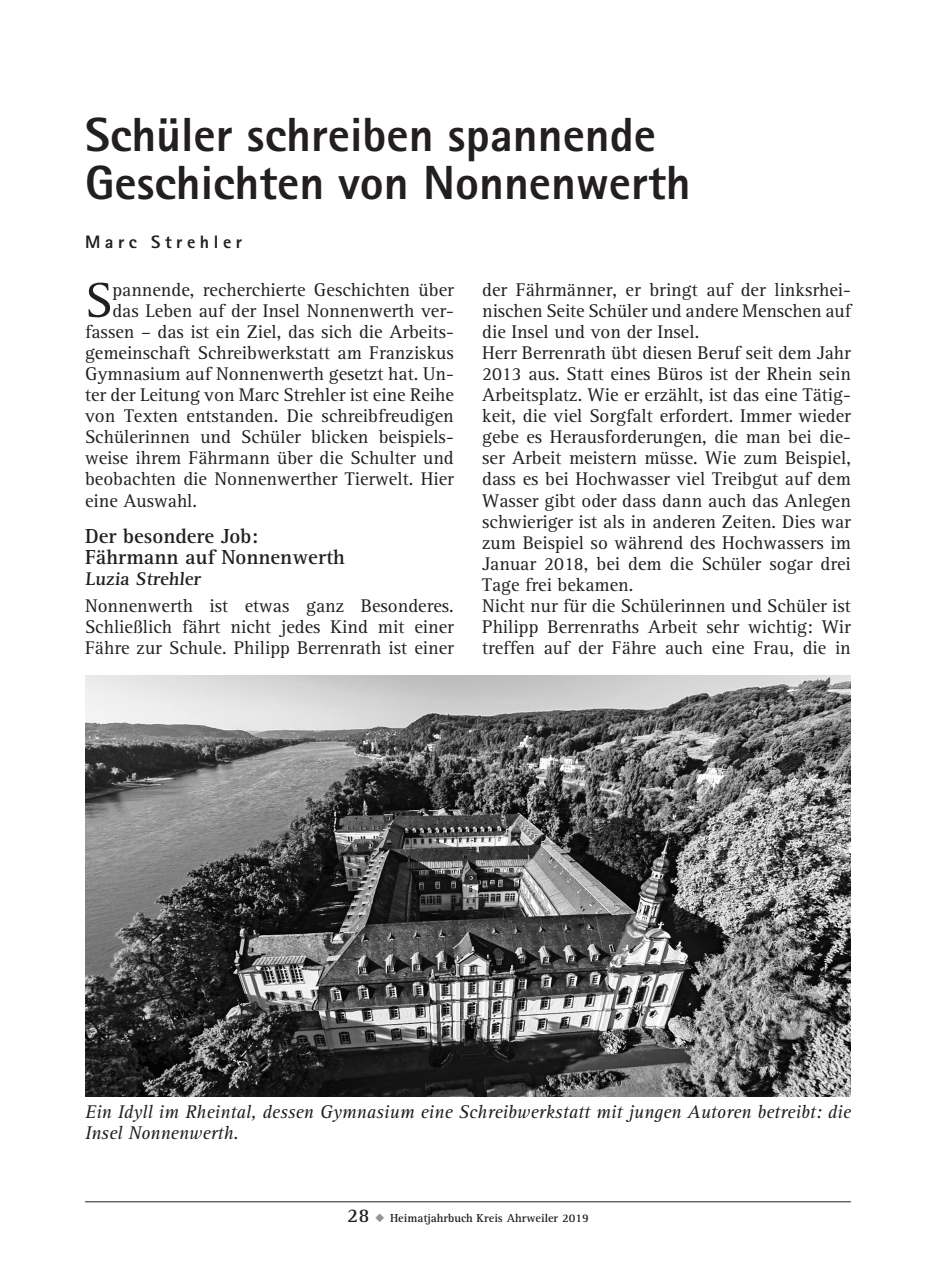
<style>
.page{position:relative;width:936px;height:1276px;background:#fff}
.page>*{position:absolute;margin:0;border:0;box-sizing:border-box;transform-origin:0 0}
.t1{font:50.6px "AT Rotis Serif";color:#231f20}
.t2{font:800 48px/48px "Rotis Sans Serif";color:#231f20}
.t3{font:700 21px/21px "AT Rotis Serif";color:#231f20}
.t4{font:19px/21px "AT Rotis Serif";color:#231f20;text-align:justify}
.t5{font:italic 19px/21px "AT Rotis Serif";color:#231f20}
.t6{font:700 19px "AT Rotis Serif";color:#231f20}
.t7{font:800 18px "Rotis Sans Serif";letter-spacing:.25em;color:#231f20}
.t8{font:700 12px "AT Rotis Serif";color:#231f20}
.s1{font-size:20px}
.s2{color:#939598}
</style>
<div class="page">
<hr style="left:85px;top:1201px;width:765px;height:1px;background:#231f20">
<img style="left:85px;top:675px;width:765px;height:421px">
<h2 class="t2" style="left:85px;top:110px;width:607px">Schüler schreiben spannende<br>Geschichten von Nonnenwerth</h2>
<p class="t7" style="left:85px;top:231px;width:158px">Marc Strehler</p>
<h1 class="t1" style="left:85px;top:271px;width:29px">S</h1>
<p class="t4" style="left:112px;top:279px;width:343px">pannende, recherchierte Geschichten über</p>
<p class="t4" style="left:482px;top:279px;width:370px;text-align:left">der Fährmänner, er bringt auf der linksrhei&shy;nischen Seite Schüler und andere Menschen auf die Insel und von der Insel.<br>Herr Berrenrath übt diesen Beruf seit dem Jahr 2013 aus. Statt eines Büros ist der Rhein sein Arbeitsplatz. Wie er erzählt, ist das eine Tätig&shy;keit, die viel Sorgfalt erfordert. Immer wieder gebe es Herausforderungen, die man bei die&shy;ser Arbeit meistern müsse. Wie zum Beispiel, dass es bei Hochwasser viel Treibgut auf dem Wasser gibt oder dass dann auch das Anlegen schwieriger ist als in anderen Zeiten. Dies war zum Beispiel so während des Hochwassers im Januar 2018, bei dem die Schüler sogar drei Tage frei bekamen.<br>Nicht nur für die Schülerinnen und Schüler ist Philipp Berrenraths Arbeit sehr wichtig: Wir treffen auf der Fähre auch eine Frau, die in</p>
<p class="t4" style="left:112px;top:301px;width:343px">das Leben auf der Insel Nonnenwerth ver-</p>
<p class="t4" style="left:85px;top:322px;width:370px">fassen – das ist ein Ziel, das sich die Arbeits-</p>
<p class="t4" style="left:85px;top:343px;width:370px">gemeinschaft Schreibwerkstatt am Franziskus</p>
<p class="t4" style="left:85px;top:364px;width:370px">Gymnasium auf Nonnenwerth gesetzt hat. Un-</p>
<p class="t4" style="left:85px;top:385px;width:370px">ter der Leitung von Marc Strehler ist eine Reihe</p>
<p class="t4" style="left:85px;top:406px;width:370px">von Texten entstanden. Die schreibfreudigen</p>
<p class="t4" style="left:85px;top:427px;width:370px">Schülerinnen und Schüler blicken beispiels-</p>
<p class="t4" style="left:85px;top:448px;width:370px">weise ihrem Fährmann über die Schulter und</p>
<p class="t4" style="left:85px;top:469px;width:370px">beobachten die Nonnenwerther Tierwelt. Hier</p>
<p class="t4" style="left:85px;top:490px;width:114px">eine Auswahl.</p>
<p class="t3" style="left:85px;top:526px;width:261px">Der besondere Job:<br>Fährmann auf Nonnenwerth</p>
<p class="t6" style="left:85px;top:568px;width:119px">Luzia Strehler</p>
<p class="t4" style="left:85px;top:596px;width:370px">Nonnenwerth ist etwas ganz Besonderes.<br>Schließlich fährt nicht jedes Kind mit einer Fähre zur Schule. Philipp Berrenrath ist einer</p>
<p class="t5" style="left:85px;top:1101px;width:767px">Ein Idyll im Rheintal, dessen Gymnasium eine Schreibwerkstatt mit jungen Autoren betreibt: die<br>Insel Nonnenwerth.</p>
<p class="t8" style="left:347px;top:1210px;width:243px"><span class="s1">28</span> <span class="s2">◆</span> Heimatjahrbuch Kreis Ahrweiler 2019</p>
</div>
